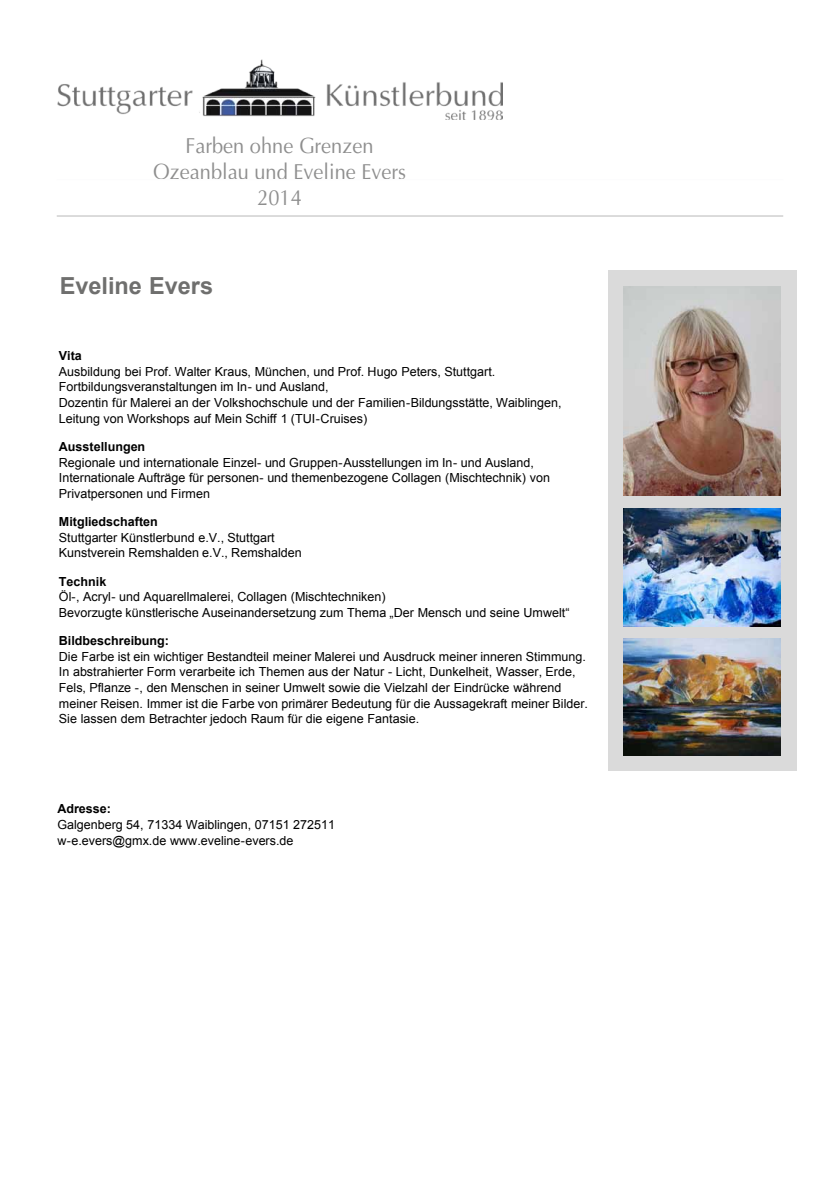
<style>
.page{position:relative;width:840px;height:1191px;background:#fff}
.page>*{position:absolute;margin:0;border:0;box-sizing:border-box;transform-origin:0 0}
.t1{font:700 23.4px "Arial";color:#6f6f6e}
.t2{font:22px/26.4px "Ottawa Plain";color:#8e8e8e;text-align:center;scale:.91 1}
.t3{font:12.6px/15.6px "Arial";color:#000}
.t4{font:700 12.6px "Arial";color:#000}
</style>
<div class="page">
<img style="left:57px;top:59px;width:445px;height:60px">
<hr style="left:57px;top:215px;width:725px;height:1px;background:#b8b8b8">
<div style="left:608px;top:271px;width:187px;height:500px;background:#dadada"></div>
<img style="left:623px;top:286px;width:157px;height:209px">
<img style="left:623px;top:508px;width:157px;height:118px">
<img style="left:623px;top:639px;width:157px;height:116px">
<h2 class="t2" style="left:153px;top:132px;width:279px">Farben ohne Grenzen<br>Ozeanblau und Eveline Evers<br>2014</h2>
<h1 class="t1" style="left:60px;top:270px;width:155px">Eveline Evers</h1>
<p class="t4" style="left:59px;top:347px;width:24px">Vita</p>
<p class="t3" style="left:59px;top:363px;width:504px">Ausbildung bei Prof. Walter Kraus, München, und Prof. Hugo Peters, Stuttgart.<br>Fortbildungsveranstaltungen im In- und Ausland,<br>Dozentin für Malerei an der Volkshochschule und der Familien-Bildungsstätte, Waiblingen, Leitung von Workshops auf Mein Schiff 1 (TUI-Cruises)</p>
<p class="t4" style="left:59px;top:438px;width:88px">Ausstellungen</p>
<p class="t3" style="left:59px;top:454px;width:492px">Regionale und internationale Einzel- und Gruppen-Ausstellungen im In- und Ausland,<br>Internationale Aufträge für personen- und themenbezogene Collagen (Mischtechnik) von<br>Privatpersonen und Firmen</p>
<p class="t4" style="left:59px;top:513px;width:100px">Mitgliedschaften</p>
<p class="t3" style="left:59px;top:529px;width:244px">Stuttgarter Künstlerbund e.V., Stuttgart<br>Kunstverein Remshalden e.V., Remshalden</p>
<p class="t4" style="left:59px;top:573px;width:49px">Technik</p>
<p class="t3" style="left:59px;top:589px;width:512px">Öl-, Acryl- und Aquarellmalerei, Collagen (Mischtechniken)<br>Bevorzugte künstlerische Auseinandersetzung zum Thema „Der Mensch und seine Umwelt“</p>
<p class="t4" style="left:59px;top:632px;width:111px">Bildbeschreibung:</p>
<p class="t3" style="left:59px;top:648px;width:530px">Die Farbe ist ein wichtiger Bestandteil meiner Malerei und Ausdruck meiner inneren Stimmung.<br>In abstrahierter Form verarbeite ich Themen aus der Natur - Licht, Dunkelheit, Wasser, Erde, Fels, Pflanze -, den Menschen in seiner Umwelt sowie die Vielzahl der Eindrücke während meiner Reisen. Immer ist die Farbe von primärer Bedeutung für die Aussagekraft meiner Bilder.<br>Sie lassen dem Betrachter jedoch Raum für die eigene Fantasie.</p>
<p class="t4" style="left:57px;top:800px;width:55px">Adresse:</p>
<p class="t3" style="left:57px;top:817px;width:279px">Galgenberg 54, 71334 Waiblingen, 07151 272511 w-e.evers@gmx.de www.eveline-evers.de</p>
</div>
